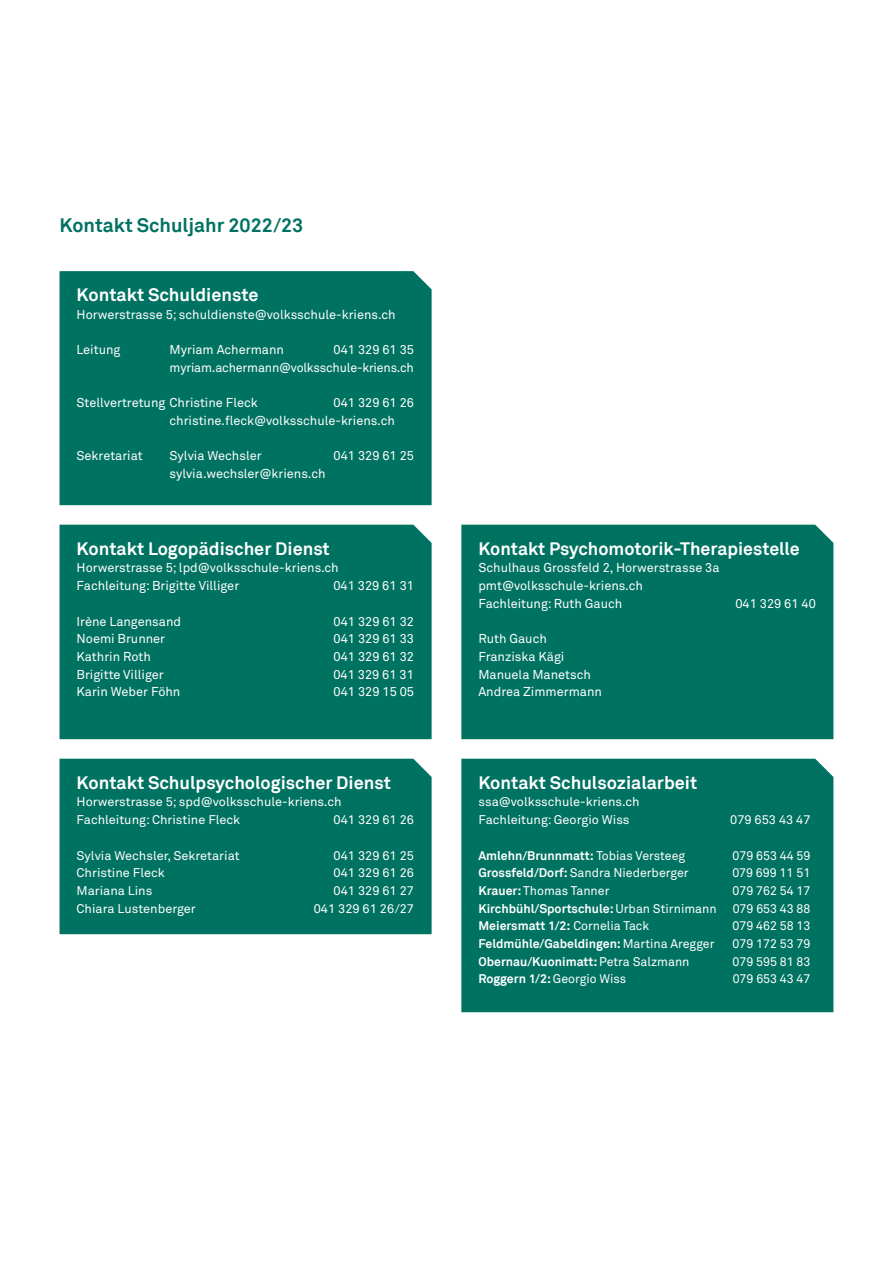
<style>
.page{position:relative;width:893px;height:1263px;background:#fff}
.page>*{position:absolute;margin:0;border:0;box-sizing:border-box;transform-origin:0 0}
.Titel{font:700 19.5px "Akkurat";color:#007261}
.Boxtitel{font:700 18px "Akkurat";color:#fff}
.boxtext{font:12.75px "Akkurat";color:#fff}
.boxtext-2{font:12.45px "Akkurat";color:#fff}
.boxtext-3{font:700 12.45px "Akkurat";color:#fff}
.s1{font-weight:400}
.s2{font-weight:700}
</style>
<div class="page">
<div style="left:60px;top:759px;width:372px;height:175px;background:#007261"></div>
<div style="left:461px;top:759px;width:372px;height:253px;background:#007261"></div>
<div style="left:60px;top:271px;width:372px;height:234px;background:#007261"></div>
<div style="left:60px;top:525px;width:372px;height:214px;background:#007261"></div>
<div style="left:461px;top:525px;width:372px;height:214px;background:#007261"></div>
<p class="Titel" style="left:60px;top:213px;width:245px">Kontakt Schuljahr 2022/23</p>
<p class="Boxtitel" style="left:77px;top:283px;width:183px">Kontakt Schuldienste</p>
<p class="boxtext" style="left:77px;top:307px;width:321px">Horwerstrasse 5; schuldienste@volksschule-kriens.ch</p>
<p class="boxtext" style="left:77px;top:342px;width:45px">Leitung</p>
<p class="boxtext" style="left:170px;top:342px;width:116px">Myriam Achermann</p>
<p class="boxtext" style="left:334px;top:342px;width:82px">041 329 61 35</p>
<p class="boxtext" style="left:170px;top:360px;width:246px">myriam.achermann@volksschule-kriens.ch</p>
<p class="boxtext" style="left:77px;top:395px;width:183px">Stellvertretung Christine Fleck</p>
<p class="boxtext" style="left:334px;top:395px;width:82px">041 329 61 26</p>
<p class="boxtext" style="left:170px;top:413px;width:227px">christine.fleck@volksschule-kriens.ch</p>
<p class="boxtext" style="left:77px;top:448px;width:68px">Sekretariat</p>
<p class="boxtext" style="left:170px;top:448px;width:94px">Sylvia Wechsler</p>
<p class="boxtext" style="left:334px;top:448px;width:82px">041 329 61 25</p>
<p class="boxtext" style="left:170px;top:466px;width:157px">sylvia.wechsler@kriens.ch</p>
<p class="Boxtitel" style="left:77px;top:537px;width:255px">Kontakt Logopädischer Dienst</p>
<p class="boxtext" style="left:77px;top:560px;width:264px">Horwerstrasse 5; lpd@volksschule-kriens.ch</p>
<p class="boxtext" style="left:77px;top:578px;width:164px">Fachleitung: Brigitte Villiger</p>
<p class="boxtext" style="left:333px;top:578px;width:82px">041 329 61 31</p>
<p class="boxtext" style="left:77px;top:613px;width:106px">Irène Langensand</p>
<p class="boxtext" style="left:334px;top:613px;width:82px">041 329 61 32</p>
<p class="boxtext" style="left:77px;top:631px;width:90px">Noemi Brunner</p>
<p class="boxtext" style="left:334px;top:631px;width:82px">041 329 61 33</p>
<p class="boxtext" style="left:77px;top:649px;width:76px">Kathrin Roth</p>
<p class="boxtext" style="left:334px;top:649px;width:82px">041 329 61 32</p>
<p class="boxtext" style="left:77px;top:667px;width:89px">Brigitte Villiger</p>
<p class="boxtext" style="left:333px;top:667px;width:82px">041 329 61 31</p>
<p class="boxtext" style="left:77px;top:684px;width:105px">Karin Weber Föhn</p>
<p class="boxtext" style="left:334px;top:684px;width:82px">041 329 15 05</p>
<p class="Boxtitel" style="left:77px;top:771px;width:316px">Kontakt Schulpsychologischer Dienst</p>
<p class="boxtext-2" style="left:77px;top:795px;width:267px">Horwerstrasse 5; spd@volksschule-kriens.ch</p>
<p class="boxtext-2" style="left:77px;top:812px;width:165px">Fachleitung: Christine Fleck</p>
<p class="boxtext-2" style="left:334px;top:812px;width:82px">041 329 61 26</p>
<p class="boxtext-2" style="left:77px;top:848px;width:165px">Sylvia Wechsler, Sekretariat</p>
<p class="boxtext-2" style="left:334px;top:848px;width:82px">041 329 61 25</p>
<p class="boxtext-2" style="left:77px;top:865px;width:90px">Christine Fleck</p>
<p class="boxtext-2" style="left:334px;top:865px;width:82px">041 329 61 26</p>
<p class="boxtext-2" style="left:77px;top:883px;width:77px">Mariana Lins</p>
<p class="boxtext-2" style="left:334px;top:883px;width:82px">041 329 61 27</p>
<p class="boxtext-2" style="left:77px;top:901px;width:121px">Chiara Lustenberger</p>
<p class="boxtext-2" style="left:314px;top:901px;width:102px">041 329 61 26/27</p>
<p class="Boxtitel" style="left:478px;top:537px;width:323px">Kontakt Psychomotorik-Therapiestelle</p>
<p class="boxtext" style="left:478px;top:560px;width:243px">Schulhaus Grossfeld 2, Horwerstrasse 3a</p>
<p class="boxtext" style="left:478px;top:578px;width:166px">pmt@volksschule-kriens.ch</p>
<p class="boxtext" style="left:478px;top:596px;width:145px">Fachleitung: Ruth Gauch</p>
<p class="boxtext" style="left:735px;top:596px;width:82px">041 329 61 40</p>
<p class="boxtext" style="left:478px;top:631px;width:70px">Ruth Gauch</p>
<p class="boxtext" style="left:478px;top:649px;width:88px">Franziska Kägi</p>
<p class="boxtext" style="left:478px;top:667px;width:114px">Manuela Manetsch</p>
<p class="boxtext" style="left:478px;top:684px;width:125px">Andrea Zimmermann</p>
<p class="Boxtitel" style="left:478px;top:771px;width:220px">Kontakt Schulsozialarbeit</p>
<p class="boxtext-2" style="left:478px;top:795px;width:163px">ssa@volksschule-kriens.ch</p>
<p class="boxtext-2" style="left:478px;top:812px;width:153px">Fachleitung: Georgio Wiss</p>
<p class="boxtext-2" style="left:730px;top:812px;width:82px">079 653 43 47</p>
<p class="boxtext-3" style="left:478px;top:847px;width:208px">Amlehn/Brunnmatt: <span class="s1">Tobias Versteeg</span></p>
<p class="boxtext-2" style="left:733px;top:848px;width:79px">079 653 44 59</p>
<p class="boxtext-2" style="left:478px;top:865px;width:212px"><span class="s2">Grossfeld/Dorf:</span> Sandra Niederberger</p>
<p class="boxtext-2" style="left:732px;top:865px;width:80px">079 699 11 51</p>
<p class="boxtext-2" style="left:478px;top:883px;width:133px"><span class="s2">Krauer:</span> Thomas Tanner</p>
<p class="boxtext-2" style="left:733px;top:883px;width:79px">079 762 54 17</p>
<p class="boxtext-3" style="left:478px;top:900px;width:240px">Kirchbühl/Sportschule: <span class="s1">Urban Stirnimann</span></p>
<p class="boxtext-2" style="left:733px;top:901px;width:79px">079 653 43 88</p>
<p class="boxtext-3" style="left:478px;top:918px;width:172px">Meiersmatt 1/2: <span class="s1">Cornelia Tack</span></p>
<p class="boxtext-2" style="left:733px;top:919px;width:79px">079 462 58 13</p>
<p class="boxtext-3" style="left:478px;top:936px;width:238px">Feldmühle/Gabeldingen: <span class="s1">Martina Aregger</span></p>
<p class="boxtext-2" style="left:733px;top:936px;width:79px">079 172 53 79</p>
<p class="boxtext-3" style="left:478px;top:953px;width:213px">Obernau/Kuonimatt: <span class="s1">Petra Salzmann</span></p>
<p class="boxtext-2" style="left:733px;top:954px;width:79px">079 595 81 83</p>
<p class="boxtext-3" style="left:478px;top:971px;width:150px">Roggern 1/2: <span class="s1">Georgio Wiss</span></p>
<p class="boxtext-2" style="left:733px;top:972px;width:79px">079 653 43 47</p>
</div>
